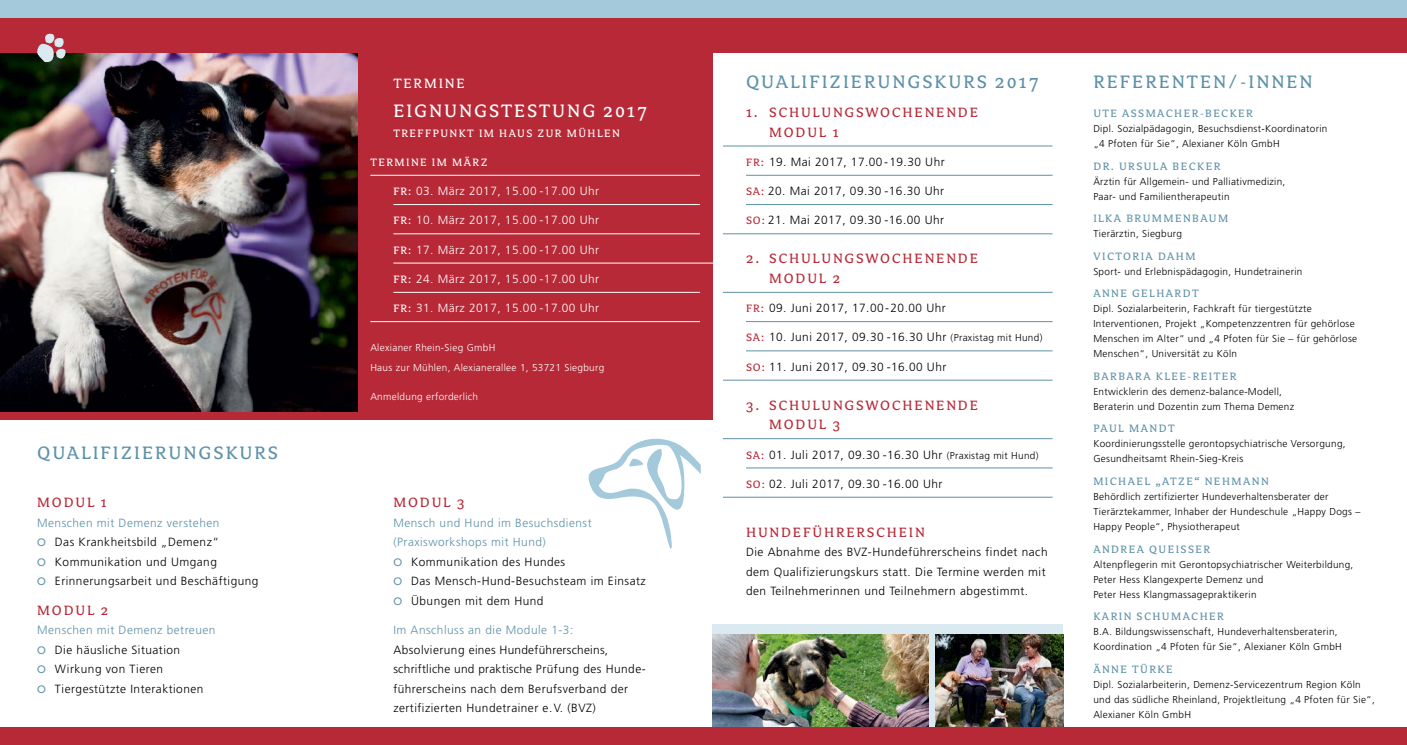
<style>
.page{position:relative;width:1407px;height:745px;background:#fff}
.page>*{position:absolute;margin:0;border:0;box-sizing:border-box;transform-origin:0 0}
.t1{font:20px "Avance";letter-spacing:.1em;color:#5e91a8}
.t2{font:20px "Avance";letter-spacing:.1em;color:#fff}
.t3{font:15px/19.5px "Avance";letter-spacing:.12em;color:#b82937}
.t4{font:15px "Avance";letter-spacing:.12em;color:#fff}
.t5{font:300 11.88px/19.5px "Frutiger LT Std";letter-spacing:.04em;color:#000}
.t6{font:11.88px "Avance";letter-spacing:.12em;color:#5e91a8}
.t7{font:300 11.88px "Frutiger LT Std";letter-spacing:.04em;color:#fff}
.t8{font:11.88px "Avance";letter-spacing:.12em;color:#fff}
.t9{font:300 11.88px "Frutiger LT Std";letter-spacing:.04em;color:#5e91a8}
.t10{font:300 10px/15px "Frutiger LT Std";letter-spacing:.03em;color:#000}
.t11{font:300 10px/19.5px "Frutiger LT Std";letter-spacing:.03em;color:#fff}
.s1{color:#5e91a8}
.s2{font-family:"Meta Cond Black Expert";font-weight:400;font-size:10.62px;color:#5e91a8}
.s3{font-family:"Avance";font-weight:400}
.s4{font-family:"Avance";font-weight:400;color:#b82937}
.s5{font-size:10px}
</style>
<div class="page">
<div style="left:712px;top:624px;width:351px;height:107px;background:#dbe9f1"></div>
<img style="left:935px;top:634px;width:128px;height:92px">
<img style="left:712px;top:634px;width:216px;height:92px">
<div style="left:0;top:39px;width:712px;height:380px;background:#b82937"></div>
<div style="left:0;top:726px;width:1407px;height:18px;background:#b82937"></div>
<hr style="left:723px;top:146px;width:329px;height:1px;background:#5e91a8">
<hr style="left:746px;top:175px;width:306px;height:1px;background:#5e91a8">
<hr style="left:746px;top:204px;width:306px;height:1px;background:#5e91a8">
<hr style="left:723px;top:233px;width:329px;height:1px;background:#5e91a8">
<hr style="left:723px;top:292px;width:329px;height:1px;background:#5e91a8">
<hr style="left:746px;top:321px;width:306px;height:1px;background:#5e91a8">
<hr style="left:746px;top:350px;width:306px;height:1px;background:#5e91a8">
<hr style="left:723px;top:379px;width:329px;height:1px;background:#5e91a8">
<hr style="left:723px;top:438px;width:329px;height:1px;background:#5e91a8">
<hr style="left:746px;top:467px;width:306px;height:1px;background:#5e91a8">
<hr style="left:723px;top:496px;width:329px;height:1px;background:#5e91a8">
<img style="left:0;top:53px;width:358px;height:358px">
<svg style="left:588px;top:438px;width:113px;height:110px"></svg>
<hr style="left:370px;top:175px;width:330px;height:1px;background:#fff">
<hr style="left:393px;top:204px;width:307px;height:1px;background:#fff">
<hr style="left:393px;top:233px;width:307px;height:1px;background:#fff">
<hr style="left:393px;top:262px;width:330px;height:1px;background:#fff">
<hr style="left:393px;top:292px;width:307px;height:1px;background:#fff">
<hr style="left:370px;top:321px;width:330px;height:1px;background:#fff">
<div style="left:0;top:18px;width:1407px;height:35px;background:#b82937"></div>
<div style="left:0;top:0;width:1407px;height:18px;background:#a3c9db"></div>
<svg style="left:37px;top:33px;width:30px;height:30px"></svg>
<h1 class="t1" style="left:37px;top:442px;width:242px">QUALIFIZIERUNGSKURS</h1>
<h2 class="t3" style="left:37px;top:493px;width:71px">MODUL 1</h2>
<p class="t5" style="left:37px;top:512px;width:223px"><span class="s1">Menschen mit Demenz verstehen<br></span><span class="s2">E</span> Das Krankheitsbild „Demenz“<br><span class="s2">E</span> Kommunikation und Umgang<br><span class="s2">E</span> Erinnerungsarbeit und Beschäftigung</p>
<h2 class="t3" style="left:37px;top:600px;width:73px">MODUL 2</h2>
<p class="t5" style="left:37px;top:620px;width:180px"><span class="s1">Menschen mit Demenz betreuen<br></span><span class="s2">E</span> Die häusliche Situation<br><span class="s2">E</span> Wirkung von Tieren<br><span class="s2">E</span> Tiergestützte Interaktionen</p>
<h2 class="t4" style="left:393px;top:75px;width:73px">TERMINE</h2>
<h1 class="t2" style="left:393px;top:101px;width:255px">EIGNUNGSTESTUNG 2017</h1>
<p class="t8" style="left:393px;top:127px;width:228px">TREFFPUNKT IM HAUS ZUR MÜHLEN</p>
<p class="t8" style="left:370px;top:156px;width:119px">TERMINE IM MÄRZ</p>
<p class="t7" style="left:393px;top:184px;width:207px"><span class="s3">FR:</span> 03. März 2017, 15.00 -17.00 Uhr</p>
<p class="t7" style="left:393px;top:213px;width:207px"><span class="s3">FR:</span> 10. März 2017, 15.00 -17.00 Uhr</p>
<p class="t7" style="left:393px;top:243px;width:207px"><span class="s3">FR:</span> 17. März 2017, 15.00 -17.00 Uhr</p>
<p class="t7" style="left:393px;top:272px;width:207px"><span class="s3">FR:</span> 24. März 2017, 15.00 -17.00 Uhr</p>
<p class="t7" style="left:393px;top:301px;width:207px"><span class="s3">FR:</span> 31. März 2017, 15.00 -17.00 Uhr</p>
<p class="t11" style="left:370px;top:338px;width:235px">Alexianer Rhein-Sieg GmbH<br>Haus zur Mühlen, Alexianerallee 1, 53721 Siegburg</p>
<p class="t11" style="left:370px;top:386px;width:109px">Anmeldung erforderlich</p>
<h2 class="t3" style="left:393px;top:493px;width:73px">MODUL 3</h2>
<p class="t5" style="left:393px;top:512px;width:254px"><span class="s1">Mensch und Hund im Besuchsdienst (Praxisworkshops mit Hund)<br></span><span class="s2">E</span> Kommunikation des Hundes<br><span class="s2">E</span> Das Mensch-Hund-Besuchsteam im Einsatz<br><span class="s2">E</span> Übungen mit dem Hund</p>
<p class="t9" style="left:393px;top:623px;width:181px">Im Anschluss an die Module 1-3:</p>
<p class="t5" style="left:393px;top:639px;width:254px">Absolvierung eines Hundeführerscheins, schriftliche und praktische Prüfung des Hunde&shy;führerscheins nach dem Berufsverband der zertifizierten Hundetrainer e.V. (BVZ)</p>
<h1 class="t1" style="left:746px;top:71px;width:294px">QUALIFIZIERUNGSKURS 2017</h1>
<h2 class="t3" style="left:769px;top:103px;width:211px;text-indent:-23px">1. SCHULUNGSWOCHENENDE<br>MODUL 1</h2>
<p class="t5" style="left:746px;top:152px;width:200px"><span class="s4">FR:</span> 19. Mai 2017, 17.00 - 19.30 Uhr</p>
<p class="t5" style="left:746px;top:181px;width:200px"><span class="s4">SA:</span> 20. Mai 2017, 09.30 -16.30 Uhr</p>
<p class="t5" style="left:746px;top:210px;width:200px"><span class="s4">SO:</span> 21. Mai 2017, 09.30 -16.00 Uhr</p>
<h2 class="t3" style="left:769px;top:249px;width:211px;text-indent:-23px">2. SCHULUNGSWOCHENENDE<br>MODUL 2</h2>
<p class="t5" style="left:746px;top:298px;width:201px"><span class="s4">FR:</span> 09. Juni 2017, 17.00 - 20.00 Uhr</p>
<p class="t5" style="left:746px;top:327px;width:298px"><span class="s4">SA:</span> 10. Juni 2017, 09.30 -16.30 Uhr <span class="s5">(Praxistag mit Hund)</span></p>
<p class="t5" style="left:746px;top:357px;width:202px"><span class="s4">SO:</span> 11. Juni 2017, 09.30 -16.00 Uhr</p>
<h2 class="t3" style="left:769px;top:395px;width:211px;text-indent:-23px">3. SCHULUNGSWOCHENENDE<br>MODUL 3</h2>
<p class="t5" style="left:746px;top:444px;width:294px"><span class="s4">SA:</span> 01. Juli 2017, 09.30 -16.30 Uhr <span class="s5">(Praxistag mit Hund)</span></p>
<p class="t5" style="left:746px;top:474px;width:198px"><span class="s4">SO:</span> 02. Juli 2017, 09.30 -16.00 Uhr</p>
<h2 class="t3" style="left:746px;top:522px;width:180px">HUNDEFÜHRERSCHEIN</h2>
<p class="t5" style="left:746px;top:542px;width:303px">Die Abnahme des BVZ-Hundeführerscheins findet nach dem Qualifizierungskurs statt. Die Termine werden mit den Teilnehmerinnen und Teilnehmern abgestimmt.</p>
<h1 class="t1" style="left:1093px;top:71px;width:221px">REFERENTEN/-INNEN</h1>
<p class="t6" style="left:1093px;top:107px;width:161px">UTE ASSMACHER-BECKER</p>
<p class="t10" style="left:1093px;top:121px;width:236px">Dipl. Sozialpädagogin, Besuchsdienst-Koordinatorin „4 Pfoten für Sie“, Alexianer Köln GmbH</p>
<p class="t6" style="left:1093px;top:160px;width:129px">DR. URSULA BECKER</p>
<p class="t10" style="left:1093px;top:174px;width:194px">Ärztin für Allgemein- und Palliativmedizin,<br>Paar- und Familientherapeutin</p>
<p class="t6" style="left:1093px;top:212px;width:136px">ILKA BRUMMENBAUM</p>
<p class="t10" style="left:1093px;top:226px;width:90px">Tierärztin, Siegburg</p>
<p class="t6" style="left:1093px;top:250px;width:104px">VICTORIA DAHM</p>
<p class="t10" style="left:1093px;top:264px;width:211px">Sport- und Erlebnispädagogin, Hundetrainerin</p>
<p class="t6" style="left:1093px;top:287px;width:107px">ANNE GELHARDT</p>
<p class="t10" style="left:1093px;top:301px;width:265px">Dipl. Sozialarbeiterin, Fachkraft für tiergestützte Interventionen, Projekt „Kompetenzzentren für gehörlose Menschen im Alter“ und „4 Pfoten für Sie – für gehörlose Menschen“, Universität zu Köln</p>
<p class="t6" style="left:1093px;top:370px;width:145px">BARBARA KLEE-REITER</p>
<p class="t10" style="left:1093px;top:384px;width:202px">Entwicklerin des demenz-balance-Modell,<br>Beraterin und Dozentin zum Thema Demenz</p>
<p class="t6" style="left:1093px;top:422px;width:83px">PAUL MANDT</p>
<p class="t10" style="left:1093px;top:436px;width:254px">Koordinierungsstelle gerontopsychiatrische Versorgung,<br>Gesundheitsamt Rhein-Sieg-Kreis</p>
<p class="t6" style="left:1093px;top:475px;width:177px">MICHAEL „ATZE“ NEHMANN</p>
<p class="t10" style="left:1093px;top:489px;width:268px">Behördlich zertifizierter Hundeverhaltensberater der<br>Tierärztekammer, Inhaber der Hundeschule „Happy Dogs –<br>Happy People“, Physiotherapeut</p>
<p class="t6" style="left:1093px;top:542px;width:118px">ANDREA QUEISSER</p>
<p class="t10" style="left:1093px;top:556px;width:262px">Altenpflegerin mit Gerontopsychiatrischer Weiterbildung,<br>Peter Hess Klangexperte Demenz und<br>Peter Hess Klangmassagepraktikerin</p>
<p class="t6" style="left:1093px;top:610px;width:132px">KARIN SCHUMACHER</p>
<p class="t10" style="left:1093px;top:624px;width:250px">B.A. Bildungswissenschaft, Hundeverhaltensberaterin,<br>Koordination „4 Pfoten für Sie“, Alexianer Köln GmbH</p>
<p class="t6" style="left:1093px;top:662px;width:81px">ÄNNE TÜRKE</p>
<p class="t10" style="left:1093px;top:676px;width:283px">Dipl. Sozialarbeiterin, Demenz-Servicezentrum Region Köln und das südliche Rheinland, Projektleitung „4 Pfoten für Sie“,<br>Alexianer Köln GmbH</p>
</div>
